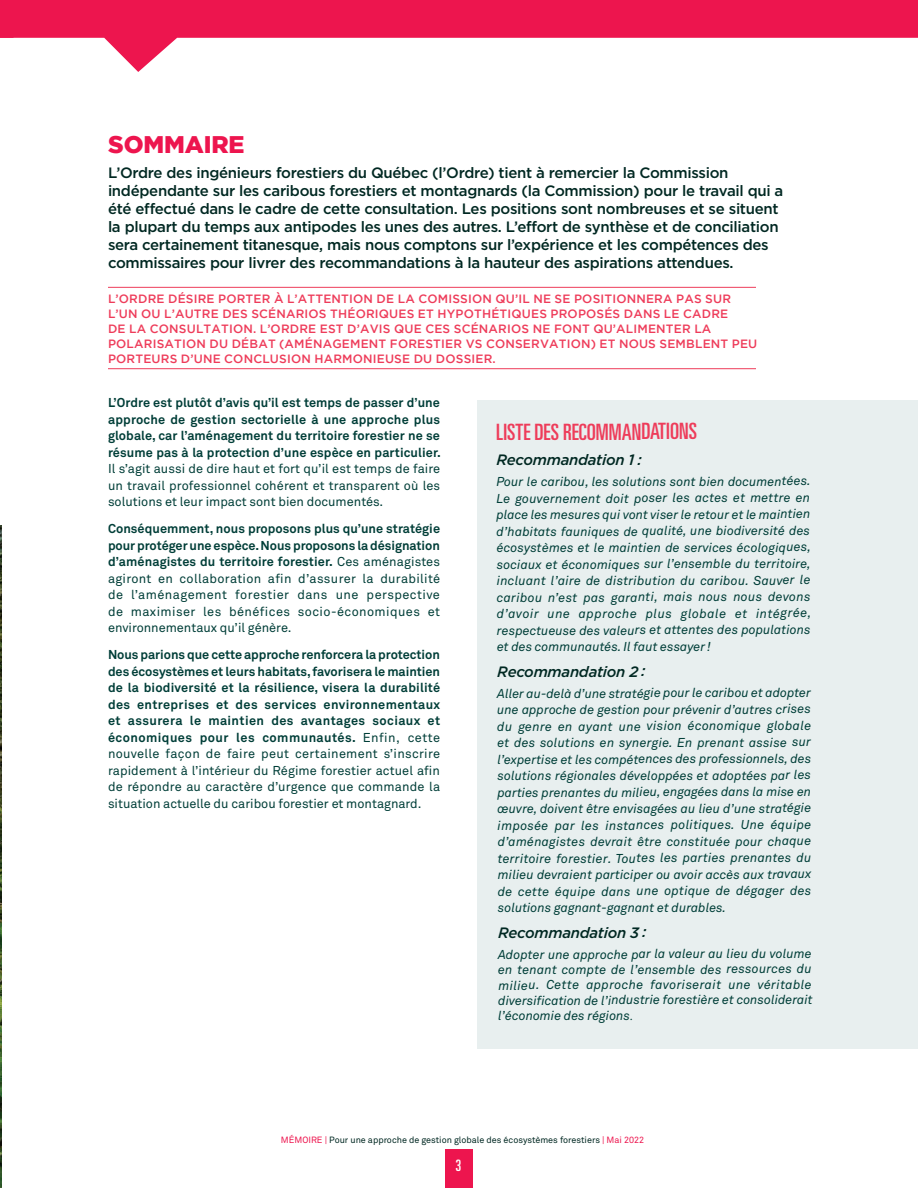
<style>
.page{position:relative;width:918px;height:1188px;background:#fff}
.page>*{position:absolute;margin:0;border:0;box-sizing:border-box;transform-origin:0 0}
.TITRE_1_2020{font:900 24px "Gotham";letter-spacing:-.005em;color:#ed154e}
.TITRE__2_2020{font:ultra-condensed 22.5px "Univers";letter-spacing:-.005em;color:#ee3c5a}
.t1{font:ultra-condensed 15.75px "Univers";color:#fff}
.texte_sous_titre_202{font:500 15px/18px "Gotham HTF";letter-spacing:-.02em;color:#002822}
.texte_sous_titre_202-2{font:italic 500 15px "Gotham HTF";letter-spacing:-.02em;color:#002822}
.texte{font:italic 12.75px/16.5px "Akkurat Pro";letter-spacing:-.005em;color:#003e38;text-align:justify}
.texte-2{font:700 12.75px/16.5px "Akkurat Pro";letter-spacing:.02em;color:#003e38;text-align:justify}
.texte-3{font:12.75px/16.5px "Akkurat Pro";color:#003e38;text-align:justify}
.exergue_texte{font:500 12px/15px "Gotham";letter-spacing:.015em;color:#ee3c5a}
.t2{font:9px "Akkurat Pro";color:#002822}
.s1{font-weight:400}
.s2{font-weight:700}
.s3{font-family:"Minion Pro"}
.s4{color:#ed154e}
</style>
<div class="page">
<div style="left:477px;top:400px;width:441px;height:649px;background:#e8efef"></div>
<hr style="left:108px;top:287px;width:648px;height:1px;background:#ee3c5a">
<hr style="left:108px;top:368px;width:648px;height:1px;background:#ee3c5a">
<img style="left:0;top:525px;width:1px;height:663px">
<div style="left:445px;top:1149px;width:28px;height:39px;background:#ed154e"></div>
<svg style="left:14px;top:0;width:904px;height:72px;fill:#ed154e"></svg>
<svg style="left:0;top:0;width:14px;height:38px"></svg>
<p class="TITRE_1_2020" style="left:108px;top:130px;width:138px">SOMMAIRE</p>
<p class="texte_sous_titre_202" style="left:108px;top:163px;width:677px">L’Ordre des ingénieurs forestiers du Québec (l’Ordre) tient à remercier la Commission indépendante sur les caribous forestiers et montagnards (la Commission) pour le travail qui a été effectué dans le cadre de cette consultation. Les positions sont nombreuses et se situent la plupart du temps aux antipodes les unes des autres. L’effort de synthèse et de conciliation sera certainement titanesque, mais nous comptons sur l’expérience et les compétences des commissaires pour livrer des recommandations à la hauteur des aspirations attendues.</p>
<p class="exergue_texte" style="left:108px;top:291px;width:651px">L’ORDRE DÉSIRE PORTER À L’ATTENTION DE LA COMISSION QU’IL NE SE POSITIONNERA PAS SUR L’UN OU L’AUTRE DES SCÉNARIOS THÉORIQUES ET HYPOTHÉTIQUES PROPOSÉS DANS LE CADRE<br>DE LA CONSULTATION. L’ORDRE EST D’AVIS QUE CES SCÉNARIOS NE FONT QU’ALIMENTER LA POLARISATION DU DÉBAT (AMÉNAGEMENT FORESTIER VS CONSERVATION) ET NOUS SEMBLENT PEU PORTEURS D’UNE CONCLUSION HARMONIEUSE DU DOSSIER.</p>
<p class="texte-2" style="left:108px;top:395px;width:334px">L’Ordre est plutôt d’avis qu’il est temps de passer d’une approche de gestion sectorielle à une approche plus globale, car l’aménagement du territoire forestier ne se résume pas à la protection d’une espèce en particulier.<br><span class="s1">Il s’agit aussi de dire haut et fort qu’il est temps de faire un travail professionnel cohérent et transparent où les solutions et leur impact sont bien documentés.</span></p>
<p class="texte-3" style="left:108px;top:521px;width:334px"><span class="s2">Conséquemment, nous proposons plus qu’une stratégie pour protéger une espèce. Nous proposons la désignation d’aménagistes du territoire forestier.</span> Ces aménagistes agiront en collaboration afin d’assurer la durabilité de l’aménagement forestier dans une perspective de maximiser les bénéfices socio-économiques et environnementaux qu’il génère.</p>
<p class="texte-2" style="left:108px;top:647px;width:334px">Nous parions que cette approche renforcera la protection des écosystèmes et leurs habitats, favorisera le maintien de la biodiversité et la résilience, visera la durabilité des entreprises et des services environnementaux et assurera le maintien des avantages sociaux et économiques pour les communautés. <span class="s1">Enfin, cette nouvelle façon de faire peut certainement s’inscrire rapidement à l’intérieur du Régime forestier actuel afin de répondre au caractère d’urgence que commande la situation actuelle du caribou forestier et montagnard.</span></p>
<p class="TITRE__2_2020" style="left:496px;top:419px;width:202px">LISTE DES RECOMMANDATIONS</p>
<p class="texte_sous_titre_202-2" style="left:496px;top:451px;width:147px">Recommandation 1 :</p>
<p class="texte" style="left:496px;top:474px;width:316px">Pour le caribou, les solutions sont bien documentées.<br>Le gouvernement doit poser les actes et mettre en place les mesures qui vont viser le retour et le maintien d’habitats fauniques de qualité, une biodiversité des écosystèmes et le maintien de services écologiques, sociaux et économiques sur l’ensemble du territoire, incluant l’aire de distribution du caribou. Sauver le caribou n’est pas garanti, mais nous nous devons d’avoir une approche plus globale et intégrée, respectueuse des valeurs et attentes des populations et des communautés. Il faut essayer!</p>
<p class="texte_sous_titre_202-2" style="left:497px;top:663px;width:150px">Recommandation 2 :</p>
<p class="texte" style="left:497px;top:685px;width:316px">Aller au-delà d’une stratégie pour le caribou et adopter une approche de gestion pour prévenir d’autres crises du genre en ayant une vision économique globale et des solutions en synergie. En prenant assise sur l’expertise et les compétences des professionnels, des solutions régionales développées et adoptées par les parties prenantes du milieu, engagées dans la mise en œuvre, doivent être envisagées au lieu d’une stratégie imposée par les instances politiques. Une équipe d’aménagistes devrait être constituée pour chaque territoire forestier. Toutes les parties prenantes du milieu devraient participer ou avoir accès aux travaux de cette équipe dans une optique de dégager des solutions gagnant-gagnant et durables.</p>
<p class="texte_sous_titre_202-2" style="left:498px;top:924px;width:150px">Recommandation 3 :</p>
<p class="texte" style="left:498px;top:947px;width:316px;line-height:15.5px">Adopter une approche par la valeur au lieu du volume en tenant compte de l’ensemble des ressources du milieu. Cette approche favoriserait une véritable diversification de l’industrie forestière et consoliderait l’économie des régions<span class="s3">.</span></p>
<p class="t2" style="left:281px;top:1134px;width:365px"><span class="s4">MÉMOIRE |</span> Pour une approche de gestion globale des écosystèmes forestiers <span class="s4">| Mai 2022</span></p>
<p class="t1" style="left:456px;top:1157px;width:7px">3</p>
</div>
